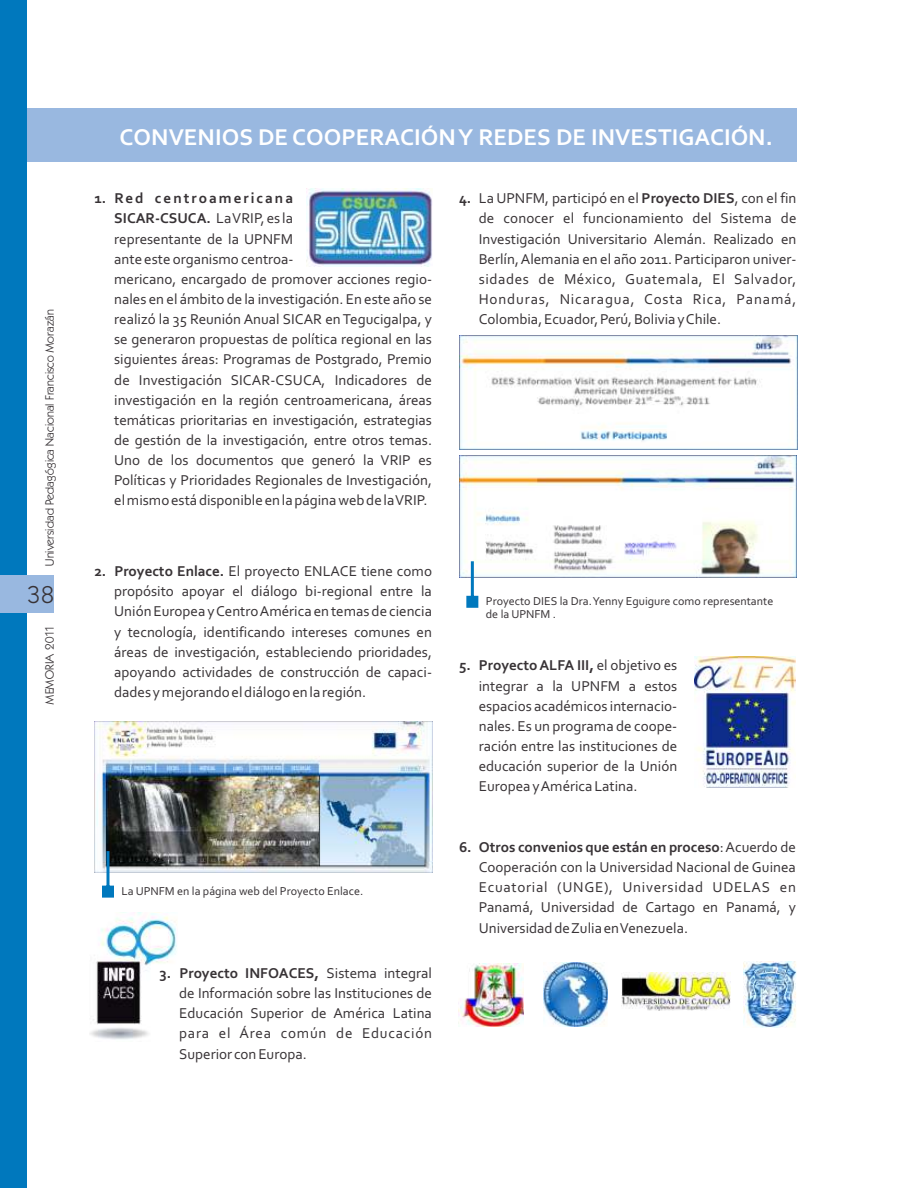
<style>
.page{position:relative;width:918px;height:1188px;background:#fff}
.page>*{position:absolute;margin:0;border:0;box-sizing:border-box;transform-origin:0 0}
.t1{font:700 24px "Corbel";color:#fff}
.t2{font:24px "K792 Geometrical";color:#383336}
.t3{font:15px/20.1px "Corbel";color:#383336;text-align:justify}
.t4{font:12px/13.2px "Corbel";color:#383336}
.t5{font:12px "K792 Geometrical";color:#383336}
.s1{font-weight:700}
</style>
<div class="page">
<img style="left:90px;top:912px;width:87px;height:128px">
<div style="left:0;top:108px;width:797px;height:54px;background:#99b8e0"></div>
<div style="left:0;top:0;width:27px;height:1188px;background:#0078bd"></div>
<div style="left:0;top:575px;width:54px;height:38px;background:#99b8e0"></div>
<img style="left:307px;top:188px;width:125px;height:79px">
<img style="left:95px;top:722px;width:337px;height:150px">
<svg style="left:102px;top:851px;width:12px;height:47px"></svg>
<img style="left:459px;top:335px;width:338px;height:115px">
<img style="left:460px;top:456px;width:336px;height:122px">
<svg style="left:466px;top:561px;width:12px;height:47px"></svg>
<img style="left:695px;top:656px;width:101px;height:132px">
<img style="left:459px;top:964px;width:65px;height:63px">
<img style="left:543px;top:963px;width:64px;height:63px">
<img style="left:622px;top:972px;width:109px;height:38px">
<img style="left:743px;top:961px;width:53px;height:66px">
<p class="t5" style="left:43px;top:566px;width:258px;rotate:-90deg">Universidad Pedagógica Nacional Francisco Morazán</p>
<h1 class="t2" style="left:28px;top:581px;width:28px">38</h1>
<p class="t5" style="left:43px;top:704px;width:80px;rotate:-90deg">MEMORIA 2011</p>
<h1 class="t1" style="left:120px;top:127px;width:655px">CONVENIOS DE COOPERACIÓN Y REDES DE INVESTIGACIÓN.</h1>
<p class="t3" style="left:114px;top:190px;width:319px;text-align:left;text-indent:-20px"><span class="s1">1. Red centroamericana<br>SICAR-CSUCA.</span> La VRIP, es la<br>representante de la UPNFM<br>ante este organismo centroa-<br>mericano, encargado de promover acciones regio&shy;nales en el ámbito de la investigación. En este año se realizó la 35 Reunión Anual SICAR en Tegucigalpa, y se generaron propuestas de política regional en las siguientes áreas: Programas de Postgrado, Premio de Investigación SICAR-CSUCA, Indicadores de investigación en la región centroamericana, áreas temáticas prioritarias en investigación, estrategias de gestión de la investigación, entre otros temas.<br>Uno de los documentos que generó la VRIP es Políticas y Prioridades Regionales de Investigación, el mismo está disponible en la página web de la VRIP.</p>
<p class="t3" style="left:114px;top:562px;width:319px;text-indent:-20px"><span class="s1">2. Proyecto Enlace.</span> El proyecto ENLACE tiene como propósito apoyar el diálogo bi-regional entre la Unión Europea y Centro América en temas de ciencia y tecnología, identificando intereses comunes en áreas de investigación, estableciendo prioridades, apoyando actividades de construcción de capaci&shy;dades y mejorando el diálogo en la región.</p>
<p class="t4" style="left:122px;top:885px;width:243px">La UPNFM en la página web del Proyecto Enlace.</p>
<p class="t3" style="left:179px;top:964px;width:254px;text-indent:-20px"><span class="s1">3. Proyecto INFOACES,</span> Sistema integral de Información sobre las Instituciones de Educación Superior de América Latina para el Área común de Educación Superior con Europa.</p>
<p class="t3" style="left:479px;top:190px;width:319px;text-indent:-20px"><span class="s1">4.</span> La UPNFM, participó en el <span class="s1">Proyecto DIES</span>, con el fin de conocer el funcionamiento del Sistema de Investigación Universitario Alemán. Realizado en Berlín, Alemania en el año 2011. Participaron univer&shy;sidades de México, Guatemala, El Salvador, Honduras, Nicaragua, Costa Rica, Panamá, Colombia, Ecuador, Perú, Bolivia y Chile.</p>
<p class="t4" style="left:486px;top:596px;width:289px">Proyecto DIES la Dra. Yenny Eguigure como representante de la UPNFM .</p>
<p class="t3" style="left:479px;top:657px;width:200px;text-indent:-20px"><span class="s1">5. Proyecto ALFA III,</span> el objetivo es integrar a la UPNFM a estos espacios académicos internacio&shy;nales. Es un programa de coope&shy;ración entre las instituciones de educación superior de la Unión Europea y América Latina.</p>
<p class="t3" style="left:479px;top:838px;width:319px;text-indent:-20px"><span class="s1">6. Otros convenios que están en proceso</span>: Acuerdo de Cooperación con la Universidad Nacional de Guinea Ecuatorial (UNGE), Universidad UDELAS en Panamá, Universidad de Cartago en Panamá, y Universidad de Zulia en Venezuela.</p>
</div>
